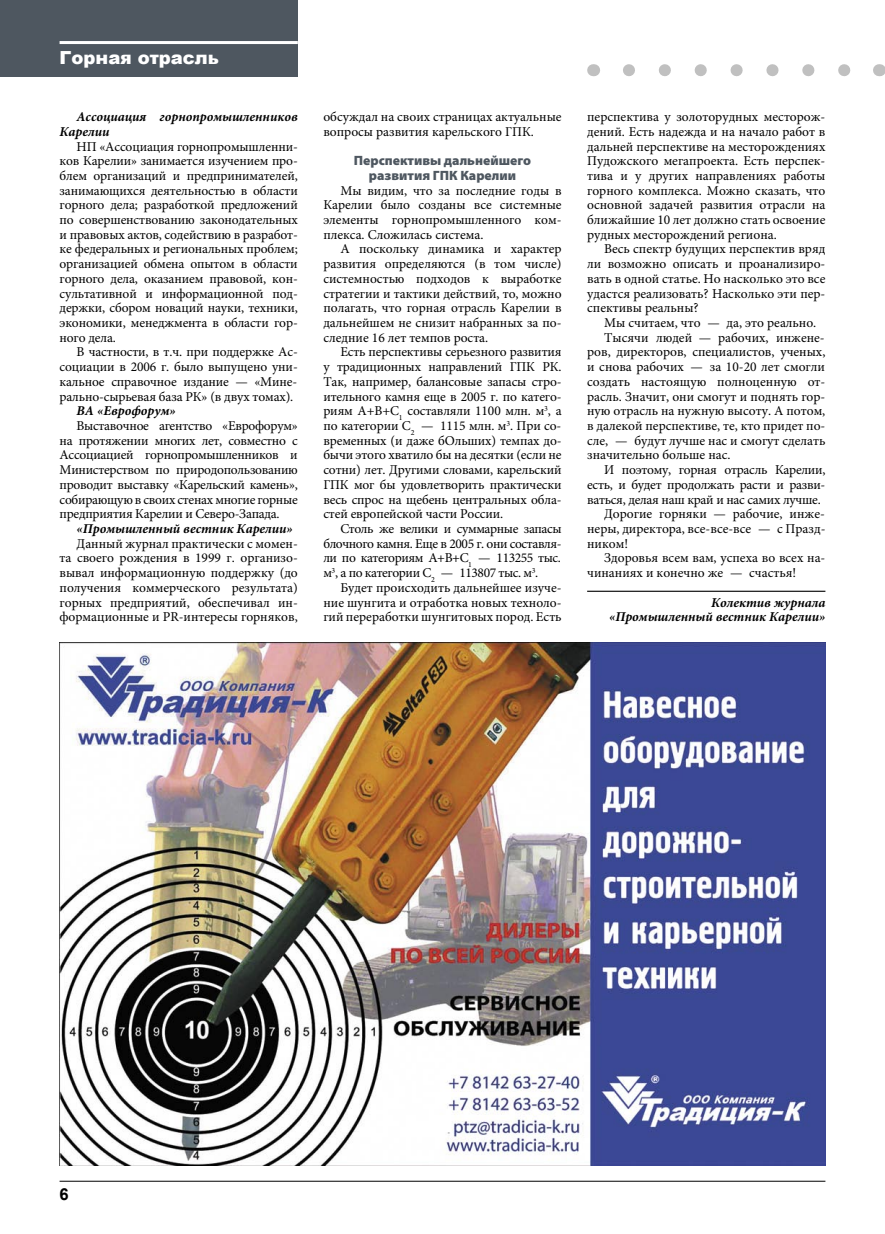
<style>
.page{position:relative;width:885px;height:1234px;background:#fff}
.page>*{position:absolute;margin:0;border:0;box-sizing:border-box;transform-origin:0 0}
.t1{font:900 18px "Arial";color:#fff}
.t2{font:700 16.5px "Arial";color:#000}
.PV_osn_M-9{font:13.5px/14.7px "Minion Pro";color:#000;text-align:justify}
.PV_osn_M-9-2{font:italic 700 13.5px/14.7px "Minion Pro";color:#000}
.PV_osn_M-9-3{font:900 13.5px "Myriad Pro";color:#4e5760}
.PV_podpis{font:italic 700 13.5px "Minion Pro";color:#000}
.PV_podpis_line{font:italic 700 13.5px "Minion Pro";color:#000}
</style>
<div class="page">
<div style="left:0;top:0;width:298px;height:77px;background:#4e5760"></div>
<hr style="left:60px;top:41px;width:238px;height:3px;background:#fff">
<hr style="left:60px;top:1180px;width:765px;height:1px;background:#000">
<svg style="left:628px;top:64px;width:223px;height:12px"></svg>
<svg style="left:593px;top:64px;width:1px;height:12px"></svg>
<svg style="left:878px;top:64px;width:1px;height:12px"></svg>
<hr style="left:587px;top:590px;width:238px;height:1px;background:#000">
<img style="left:60px;top:642px;width:765px;height:523px">
<h1 class="t1" style="left:60px;top:44px;width:161px">Горная отрасль</h1>
<p class="PV_osn_M-9-2" style="left:60px;top:110px;width:240px;text-indent:17px">Ассоциация горнопромышленников<br>Карелии</p>
<p class="PV_osn_M-9" style="left:60px;top:139px;width:240px;text-indent:17px">НП «Ассоциация горнопромышленни&shy;ков Карелии» занимается изучением про&shy;блем организаций и предпринимателей, занимающихся деятельностью в области горного дела; разработкой предложений по совершенствованию законодательных и правовых актов, содействию в разработ&shy;ке федеральных и региональных проблем; организацией обмена опытом в области горного дела, оказанием правовой, кон&shy;сультативной и информационной под&shy;держки, сбором новаций науки, техники, экономики, менеджмента в области гор&shy;ного дела.</p>
<p class="PV_osn_M-9" style="left:60px;top:345px;width:240px;text-indent:17px">В частности, в т.ч. при поддержке Ас&shy;социации в 2006 г. было выпущено уни&shy;кальное справочное издание — «Мине&shy;рально-сырьевая база РК» (в двух томах).</p>
<p class="PV_osn_M-9-2" style="left:77px;top:404px;width:101px">ВА «Еврофорум»</p>
<p class="PV_osn_M-9" style="left:60px;top:419px;width:240px;text-indent:17px">Выставочное агентство «Еврофорум» на протяжении многих лет, совместно с Ассоциацией горнопромышленников и Министерством по природопользованию проводит выставку «Карельский камень», собирающую в своих стенах многие горные предприятия Карелии и Северо-Запада.</p>
<p class="PV_osn_M-9-2" style="left:77px;top:521px;width:218px">«Промышленный вестник Карелии»</p>
<p class="PV_osn_M-9" style="left:60px;top:536px;width:240px;text-indent:17px">Данный журнал практически с момен&shy;та своего рождения в 1999 г. организо&shy;вывал информационную поддержку (до получения коммерческого результата) горных предприятий, обеспечивал ин&shy;формационные и PR-интересы горняков,</p>
<p class="PV_osn_M-9" style="left:323px;top:110px;width:240px">обсуждал на своих страницах актуальные вопросы развития карельского ГПК.</p>
<p class="PV_osn_M-9-3" style="left:354px;top:153px;width:179px">Перспективы дальнейшего</p>
<p class="PV_osn_M-9-3" style="left:369px;top:168px;width:149px">развития ГПК Карелии</p>
<p class="PV_osn_M-9" style="left:323px;top:183px;width:240px;text-indent:17px">Мы видим, что за последние годы в Карелии было созданы все системные элементы горнопромышленного ком&shy;плекса. Сложилась система.</p>
<p class="PV_osn_M-9" style="left:323px;top:242px;width:240px;text-indent:17px">А поскольку динамика и характер развития определяются (в том числе) системностью подходов к выработке стратегии и тактики действий, то, можно полагать, что горная отрасль Карелии в дальнейшем не снизит набранных за по&shy;следние 16 лет темпов роста.</p>
<p class="PV_osn_M-9" style="left:323px;top:345px;width:240px;text-indent:17px">Есть перспективы серьезного развития у традиционных направлений ГПК РК.<br>Так, например, балансовые запасы стро&shy;ительного камня еще в 2005 г. по катего&shy;риям А+В+С<sub>1</sub> составляли 1100 млн. м<sup>3</sup>, а по категории С<sub>2</sub> — 1115 млн. м<sup>3</sup>. При со&shy;временных (и даже бОльших) темпах до&shy;бычи этого хватило бы на десятки (если не сотни) лет. Другими словами, карельский ГПК мог бы удовлетворить практически весь спрос на щебень центральных обла&shy;стей европейской части России.</p>
<p class="PV_osn_M-9" style="left:323px;top:521px;width:240px;text-indent:17px">Столь же велики и суммарные запасы блочного камня. Еще в 2005 г. они составля&shy;ли по категориям А+В+С<sub>1</sub> — 113255 тыс. м<sup>3</sup>, а по категории С<sub>2</sub> — 113807 тыс. м<sup>3</sup>.</p>
<p class="PV_osn_M-9" style="left:323px;top:580px;width:240px;text-indent:17px">Будет происходить дальнейшее изуче&shy;ние шунгита и отработка новых техноло&shy;гий переработки шунгитовых пород. Есть</p>
<p class="PV_osn_M-9" style="left:587px;top:110px;width:240px">перспектива у золоторудных месторож&shy;дений. Есть надежда и на начало работ в дальней перспективе на месторождениях Пудожского мегапроекта. Есть перспек&shy;тива и у других направлениях работы горного комплекса. Можно сказать, что основной задачей развития отрасли на ближайшие 10 лет должно стать освоение рудных месторождений региона.</p>
<p class="PV_osn_M-9" style="left:587px;top:242px;width:240px;text-indent:17px">Весь спектр будущих перспектив вряд ли возможно описать и проанализиро&shy;вать в одной статье. Но насколько это все удастся реализовать? Насколько эти пер&shy;спективы реальны?</p>
<p class="PV_osn_M-9" style="left:604px;top:316px;width:214px">Мы считаем, что — да, это реально.</p>
<p class="PV_osn_M-9" style="left:587px;top:330px;width:240px;text-indent:17px">Тысячи людей — рабочих, инжене&shy;ров, директоров, специалистов, ученых, и снова рабочих — за 10-20 лет смогли создать настоящую полноценную от&shy;расль. Значит, они смогут и поднять гор&shy;ную отрасль на нужную высоту. А потом, в далекой перспективе, те, кто придет по&shy;сле, — будут лучше нас и смогут сделать значительно больше нас.</p>
<p class="PV_osn_M-9" style="left:587px;top:463px;width:240px;text-indent:17px">И поэтому, горная отрасль Карелии, есть, и будет продолжать расти и разви&shy;ваться, делая наш край и нас самих лучше.</p>
<p class="PV_osn_M-9" style="left:587px;top:507px;width:240px;text-indent:17px">Дорогие горняки — рабочие, инже&shy;неры, директора, все-все-все — с Празд&shy;ником!</p>
<p class="PV_osn_M-9" style="left:587px;top:551px;width:240px;text-indent:17px">Здоровья всем вам, успеха во всех на&shy;чинаниях и конечно же — счастья!</p>
<p class="PV_podpis_line" style="left:711px;top:594px;width:116px">Колектив журнала</p>
<p class="PV_podpis" style="left:609px;top:608px;width:218px">«Промышленный вестник Карелии»</p>
<p class="t2" style="left:60px;top:1182px;width:11px">6</p>
</div>
